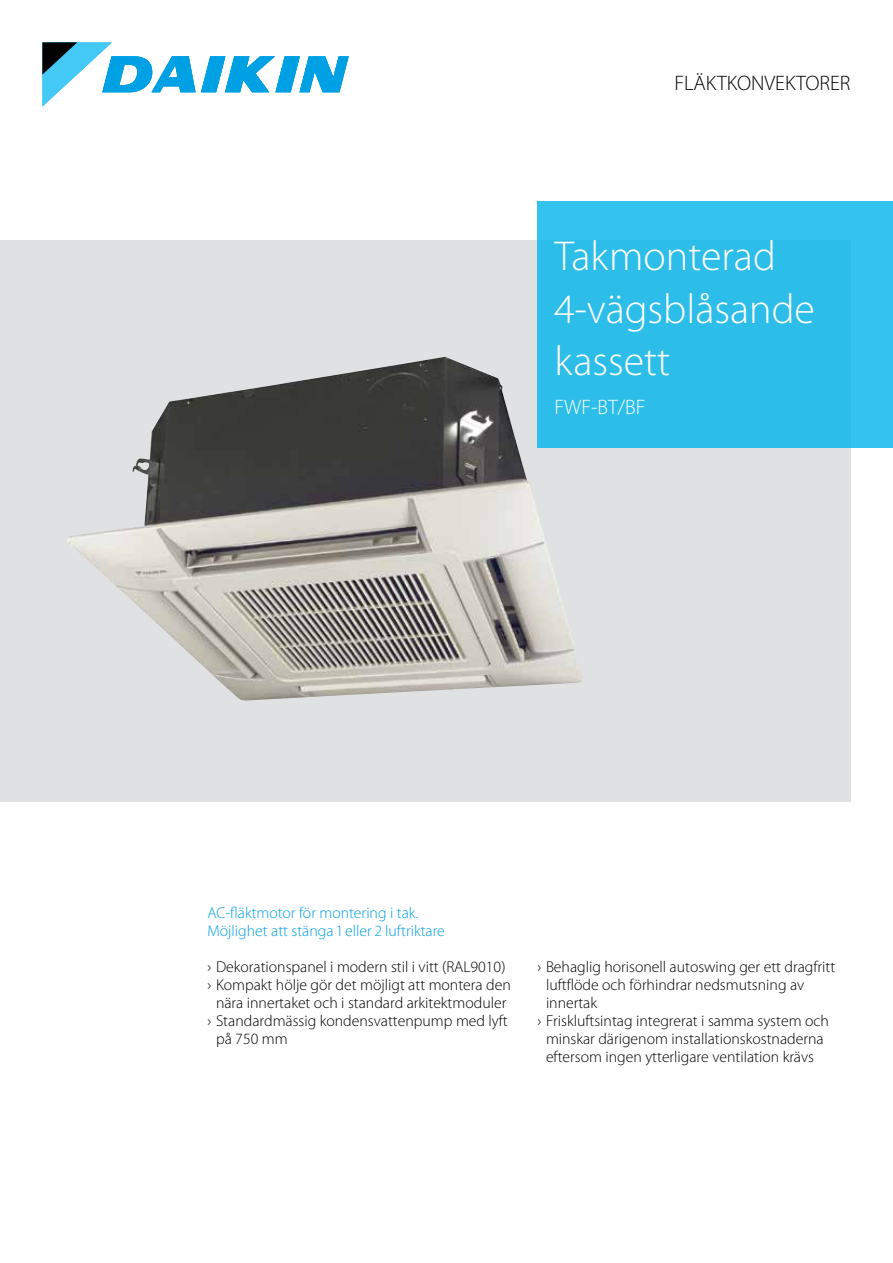
<style>
.page{position:relative;width:893px;height:1263px;background:#fff}
.page>*{position:absolute;margin:0;border:0;box-sizing:border-box;transform-origin:0 0}
.t1{font:300 42px/52.5px "Myriad Pro";color:#fff}
.t2{font:300 21px "Myriad Pro";color:#000}
.t3{font:300 21px "Myriad Pro";color:#fff}
.t4{font:300 15.75px "Myriad Pro";color:#000}
.t5{font:300 15.75px/18px "Myriad Pro";color:#00a1e4}
</style>
<div class="page">
<svg style="left:43px;top:43px;width:306px;height:63px"></svg>
<div style="left:0;top:241px;width:850px;height:561px;background:#e0e1e2"></div>
<img style="left:66px;top:357px;width:517px;height:344px">
<div style="left:537px;top:202px;width:356px;height:246px;background:#2cbde8"></div>
<h2 class="t2" style="left:674px;top:71px;width:177px">FLÄKTKONVEKTORER</h2>
<h1 class="t1" style="left:554px;top:230px;width:262px">Takmonterad<br>4-vägsblåsande kassett</h1>
<h2 class="t3" style="left:554px;top:395px;width:92px">FWF-BT/BF</h2>
<p class="t5" style="left:207px;top:904px;width:239px">AC-fläktmotor för montering i tak.<br>Möjlighet att stänga 1 eller 2 luftriktare</p>
<p class="t4" style="left:207px;top:958px;width:299px">› Dekorationspanel i modern stil i vitt (RAL9010)</p>
<p class="t4" style="left:207px;top:976px;width:305px">› Kompakt hölje gör det möjligt att montera den</p>
<p class="t4" style="left:216px;top:994px;width:292px">nära innertaket och i standard arkitektmoduler</p>
<p class="t4" style="left:207px;top:1012px;width:302px">› Standardmässig kondensvattenpump med lyft</p>
<p class="t4" style="left:216px;top:1030px;width:73px">på 750 mm</p>
<p class="t4" style="left:537px;top:958px;width:299px">› Behaglig horisonell autoswing ger ett dragfritt</p>
<p class="t4" style="left:546px;top:976px;width:260px">luftflöde och förhindrar nedsmutsning av</p>
<p class="t4" style="left:546px;top:994px;width:53px">innertak</p>
<p class="t4" style="left:537px;top:1012px;width:293px">› Friskluftsintag integrerat i samma system och</p>
<p class="t4" style="left:546px;top:1030px;width:279px">minskar därigenom installationskostnaderna</p>
<p class="t4" style="left:546px;top:1048px;width:270px">eftersom ingen ytterligare ventilation krävs</p>
</div>
